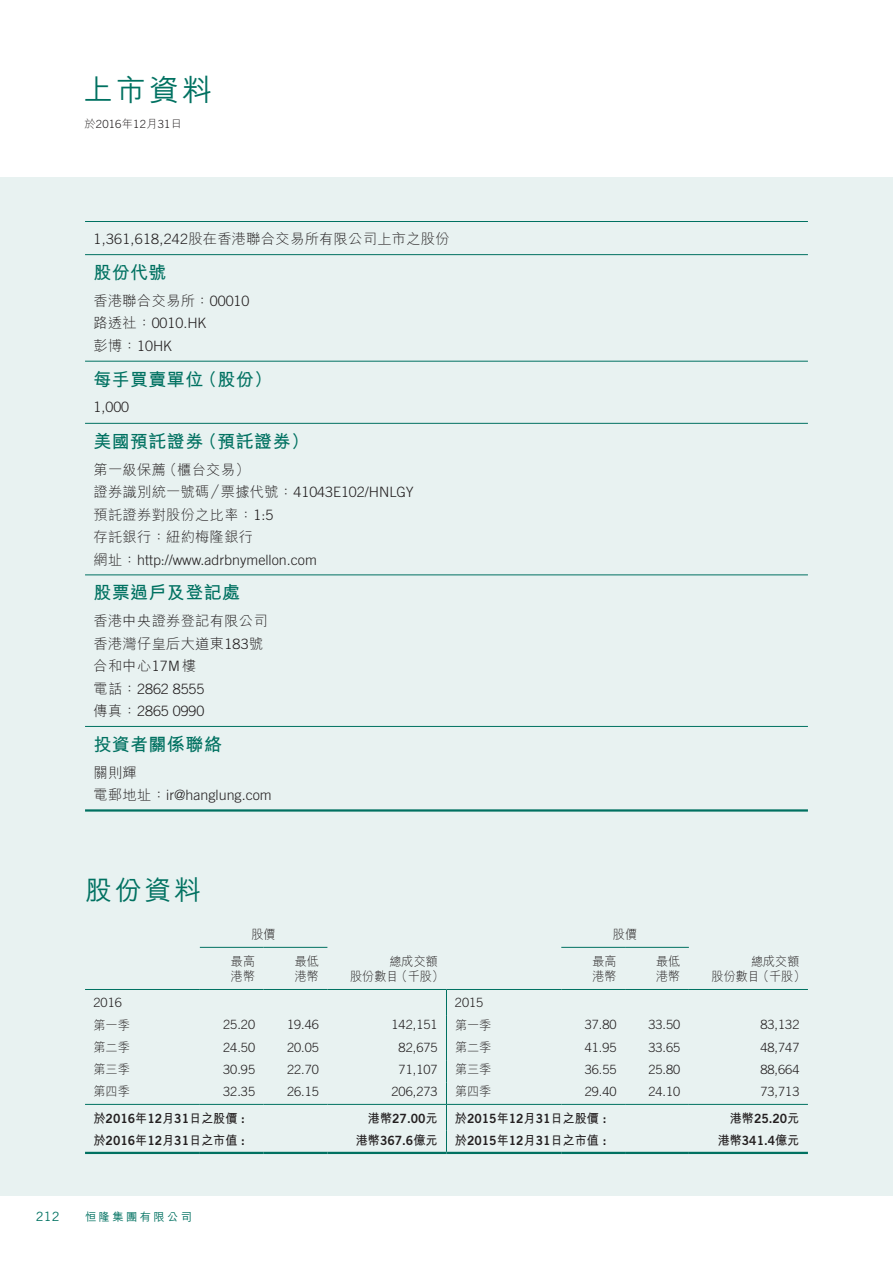
<style>
.page{position:relative;width:893px;height:1263px;background:#fff}
.page>*{position:absolute;margin:0;border:0;box-sizing:border-box;transform-origin:0 0}
.t1{font:500 30px "M Hei HK";color:#007161}
.t2{font:500 27px "M Hei HK";color:#007161}
.t3{font:700 18px "M Hei HK";letter-spacing:.02em;color:#007161}
.t4{font:300 14.25px/22.5px "Trade Gothic LT Std";color:#231f20}
.t5{font:300 14.25px/22.5px "M Hei HK";letter-spacing:.02em;color:#231f20}
.t6{font:300 12.75px "Trade Gothic LT Std";color:#231f20}
.t7{font:12.75px "Trade Gothic LT Std Bd 2";color:#231f20;scale:.95 1}
.t8{font:300 12.75px/15.8px "M Hei HK";color:#231f20;scale:.95 1}
.t9{font:12.75px "Trade Gothic LT Std";color:#007161}
.t10{font:300 11.25px "Trade Gothic LT Std";letter-spacing:.02em;color:#231f20}
.t11{font:500 11.25px "M Hei HK";letter-spacing:.215em;color:#007161}
.s1{font-family:"M Hei HK"}
.s2{font-family:"Trade Gothic LT Std"}
.s3{font-family:"M Hei HK";font-weight:700}
</style>
<div class="page">
<div style="left:0;top:178px;width:893px;height:1018px;background:#e8f2f1"></div>
<hr style="left:85px;top:221px;width:723px;height:1px;background:#007161">
<hr style="left:85px;top:254px;width:723px;height:1px;background:#007161">
<hr style="left:85px;top:361px;width:723px;height:1px;background:#007161">
<hr style="left:85px;top:423px;width:723px;height:1px;background:#007161">
<hr style="left:85px;top:574px;width:723px;height:1px;background:#007161">
<hr style="left:85px;top:726px;width:723px;height:1px;background:#007161">
<hr style="left:85px;top:809px;width:723px;height:3px;background:#007161">
<hr style="left:85px;top:989px;width:115px;height:1px;background:#007161">
<hr style="left:200px;top:989px;width:64px;height:1px;background:#007161">
<hr style="left:264px;top:989px;width:63px;height:1px;background:#007161">
<hr style="left:327px;top:989px;width:119px;height:1px;background:#007161">
<hr style="left:446px;top:989px;width:115px;height:1px;background:#007161">
<hr style="left:561px;top:989px;width:64px;height:1px;background:#007161">
<hr style="left:625px;top:989px;width:64px;height:1px;background:#007161">
<hr style="left:689px;top:989px;width:119px;height:1px;background:#007161">
<hr style="left:85px;top:1104px;width:115px;height:1px;background:#007161">
<hr style="left:85px;top:1152px;width:115px;height:2px;background:#007161">
<hr style="left:200px;top:1152px;width:64px;height:2px;background:#007161">
<hr style="left:264px;top:1152px;width:63px;height:2px;background:#007161">
<hr style="left:327px;top:1152px;width:119px;height:2px;background:#007161">
<hr style="left:446px;top:1152px;width:115px;height:2px;background:#007161">
<hr style="left:561px;top:1152px;width:64px;height:2px;background:#007161">
<hr style="left:625px;top:1152px;width:64px;height:2px;background:#007161">
<hr style="left:689px;top:1152px;width:119px;height:2px;background:#007161">
<hr style="left:200px;top:947px;width:64px;height:1px;background:#007161">
<hr style="left:264px;top:947px;width:63px;height:1px;background:#007161">
<hr style="left:561px;top:947px;width:64px;height:1px;background:#007161">
<hr style="left:625px;top:947px;width:64px;height:1px;background:#007161">
<hr style="left:446px;top:1104px;width:115px;height:1px;background:#007161">
<hr style="left:200px;top:1104px;width:64px;height:1px;background:#007161">
<hr style="left:264px;top:1104px;width:63px;height:1px;background:#007161">
<hr style="left:327px;top:1104px;width:119px;height:1px;background:#007161">
<hr style="left:561px;top:1104px;width:64px;height:1px;background:#007161">
<hr style="left:625px;top:1104px;width:64px;height:1px;background:#007161">
<hr style="left:689px;top:1104px;width:119px;height:1px;background:#007161">
<svg style="left:446px;top:990px;width:1px;height:162px"></svg>
<h1 class="t1" style="left:83px;top:68px;width:131px">上市資料</h1>
<p class="t10" style="left:84px;top:117px;width:99px"><span class="s1">於</span>2016<span class="s1">年</span>12<span class="s1">月</span>31<span class="s1">日</span></p>
<p class="t5" style="left:94px;top:228px;width:358px"><span class="s2">1,361,618,242</span>股在香港聯合交易所有限公司上市之股份</p>
<h3 class="t3" style="left:94px;top:259px;width:75px">股份代號</h3>
<p class="t5" style="left:94px;top:289px;width:157px">香港聯合交易所：<span class="s2">00010</span></p>
<p class="t4" style="left:94px;top:312px;width:114px"><span class="s1">路透社：</span>0010.HK<span class="s1">彭博：</span>10HK</p>
<h3 class="t3" style="left:94px;top:366px;width:180px">每手買賣單位（股份）</h3>
<p class="t4" style="left:94px;top:396px;width:37px">1,000</p>
<h3 class="t3" style="left:94px;top:428px;width:217px">美國預託證券（預託證券）</h3>
<p class="t5" style="left:94px;top:458px;width:158px">第一級保薦（櫃台交易）</p>
<p class="t4" style="left:94px;top:481px;width:322px"><span class="s1">證券識別統一號碼／票據代號：</span>41043E102/HNLGY</p>
<p class="t5" style="left:94px;top:503px;width:181px">預託證券對股份之比率：<span class="s2">1:5</span>存託銀行：紐約梅隆銀行</p>
<p class="t4" style="left:94px;top:548px;width:225px"><span class="s1">網址：</span>http://www.adrbnymellon.com</p>
<h3 class="t3" style="left:94px;top:580px;width:148px">股票過戶及登記處</h3>
<p class="t5" style="left:94px;top:609px;width:176px">香港中央證券登記有限公司香港灣仔皇后大道東<span class="s2">183</span>號合和中心<span class="s2">17M</span>樓</p>
<p class="t4" style="left:94px;top:677px;width:112px"><span class="s1">電話：</span>2862 8555<span class="s1">傳真：</span>2865 0990</p>
<h3 class="t3" style="left:94px;top:731px;width:130px">投資者關係聯絡</h3>
<p class="t5" style="left:94px;top:761px;width:45px">關則輝</p>
<p class="t4" style="left:94px;top:784px;width:180px"><span class="s1">電郵地址：</span>ir@hanglung.com</p>
<h2 class="t2" style="left:85px;top:870px;width:118px">股份資料</h2>
<p class="t8" style="left:252px;top:926px;width:27px">股價</p>
<p class="t8" style="left:613px;top:926px;width:27px">股價</p>
<p class="t8" style="left:231px;top:953px;width:27px">最高港幣</p>
<p class="t8" style="left:295px;top:953px;width:27px">最低港幣</p>
<p class="t8" style="left:592px;top:953px;width:27px">最高港幣</p>
<p class="t8" style="left:656px;top:953px;width:27px">最低港幣</p>
<p class="t8" style="left:350px;top:953px;width:100px;text-indent:39px">總成交額股份數目（千股）</p>
<p class="t8" style="left:712px;top:953px;width:100px;text-indent:39px">總成交額股份數目（千股）</p>
<p class="t6" style="left:94px;top:995px;width:30px">2016</p>
<p class="t6" style="left:455px;top:995px;width:30px">2015</p>
<p class="t8" style="left:94px;top:1017px;width:40px">第一季</p>
<p class="t6" style="left:223px;top:1017px;width:33px">25.20</p>
<p class="t6" style="left:287px;top:1017px;width:33px">19.46</p>
<p class="t6" style="left:391px;top:1017px;width:48px">142,151</p>
<p class="t8" style="left:455px;top:1017px;width:40px">第一季</p>
<p class="t6" style="left:585px;top:1017px;width:33px">37.80</p>
<p class="t6" style="left:648px;top:1017px;width:33px">33.50</p>
<p class="t6" style="left:760px;top:1017px;width:40px">83,132</p>
<p class="t8" style="left:94px;top:1039px;width:40px">第二季</p>
<p class="t6" style="left:223px;top:1039px;width:33px">24.50</p>
<p class="t6" style="left:287px;top:1039px;width:33px">20.05</p>
<p class="t6" style="left:399px;top:1039px;width:40px">82,675</p>
<p class="t8" style="left:455px;top:1039px;width:40px">第二季</p>
<p class="t6" style="left:585px;top:1039px;width:33px">41.95</p>
<p class="t6" style="left:648px;top:1039px;width:33px">33.65</p>
<p class="t6" style="left:760px;top:1039px;width:40px">48,747</p>
<p class="t8" style="left:94px;top:1061px;width:40px">第三季</p>
<p class="t6" style="left:223px;top:1061px;width:33px">30.95</p>
<p class="t6" style="left:287px;top:1061px;width:33px">22.70</p>
<p class="t6" style="left:399px;top:1061px;width:40px">71,107</p>
<p class="t8" style="left:455px;top:1061px;width:40px">第三季</p>
<p class="t6" style="left:585px;top:1061px;width:33px">36.55</p>
<p class="t6" style="left:648px;top:1061px;width:33px">25.80</p>
<p class="t6" style="left:760px;top:1061px;width:40px">88,664</p>
<p class="t8" style="left:94px;top:1084px;width:40px">第四季</p>
<p class="t6" style="left:223px;top:1084px;width:33px">32.35</p>
<p class="t6" style="left:287px;top:1084px;width:33px">26.15</p>
<p class="t6" style="left:391px;top:1084px;width:48px">206,273</p>
<p class="t8" style="left:455px;top:1084px;width:40px">第四季</p>
<p class="t6" style="left:585px;top:1084px;width:33px">29.40</p>
<p class="t6" style="left:648px;top:1084px;width:33px">24.10</p>
<p class="t6" style="left:760px;top:1084px;width:40px">73,713</p>
<p class="t7" style="left:94px;top:1110px;width:161px"><span class="s3">於</span>2016<span class="s3">年</span>12<span class="s3">月</span>31<span class="s3">日之股價</span> :</p>
<p class="t7" style="left:368px;top:1110px;width:75px"><span class="s3">港幣</span>27.00<span class="s3">元</span></p>
<p class="t7" style="left:455px;top:1110px;width:161px"><span class="s3">於</span>2015<span class="s3">年</span>12<span class="s3">月</span>31<span class="s3">日之股價</span> :</p>
<p class="t7" style="left:730px;top:1110px;width:75px"><span class="s3">港幣</span>25.20<span class="s3">元</span></p>
<p class="t7" style="left:94px;top:1132px;width:161px"><span class="s3">於</span>2016<span class="s3">年</span>12<span class="s3">月</span>31<span class="s3">日之市值</span> :</p>
<p class="t7" style="left:356px;top:1132px;width:88px"><span class="s3">港幣</span>367.6<span class="s3">億元</span></p>
<p class="t7" style="left:455px;top:1132px;width:161px"><span class="s3">於</span>2015<span class="s3">年</span>12<span class="s3">月</span>31<span class="s3">日之市值</span> :</p>
<p class="t7" style="left:718px;top:1132px;width:88px"><span class="s3">港幣</span>341.4<span class="s3">億元</span></p>
<p class="t9" style="left:36px;top:1209px;width:25px">212</p>
<p class="t11" style="left:85px;top:1208px;width:108px">恒隆集團有限公司</p>
</div>
